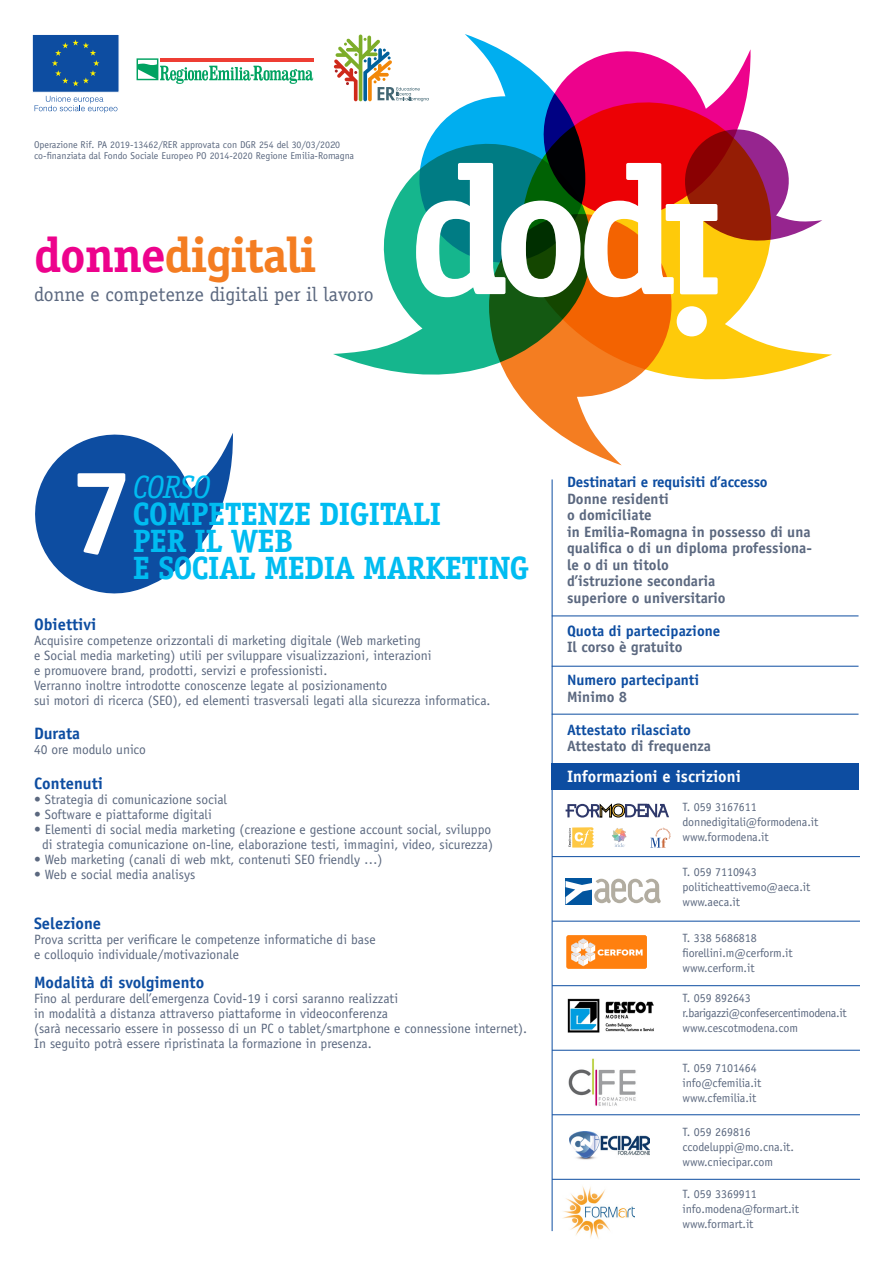
<style>
.page{position:relative;width:893px;height:1263px;background:#fff}
.page>*{position:absolute;margin:0;border:0;box-sizing:border-box;transform-origin:0 0}
.t1{font:700 118.8px "Officina Serif Std";color:#fff}
.t2{font:700 49.5px "Officina Serif Std";letter-spacing:-.025em;color:#f47d21}
.t3{font:700 32.4px "Officina Serif Std";letter-spacing:-.025em;color:#00bcf1}
.t4{font:italic 32.4px "Officina Serif Std";letter-spacing:-.025em;color:#00bcf1}
.t5{font:19.8px "Officina Serif Std";color:#5b687f}
.t6{font:700 16.5px "Officina Sans Std";color:#0d4da1}
.t7{font:700 16.5px "Officina Sans Std";color:#fff}
.t8{font:700 15px/16.5px "Officina Sans Std";color:#5b687f;text-align:justify}
.t9{font:700 15px "Officina Sans Std";color:#0d4da1}
.t10{font:13.5px "Officina Sans Std";color:#5b687f}
.t11{font:12px "Officina Sans Std";letter-spacing:-.005em;color:#5b687f}
.t12{font:12px "Officina Sans Std";letter-spacing:-.025em;color:#5b687f}
.t13{font:9.9px "Officina Sans Std";color:#5b687f}
.s1{color:#ed028c}
</style>
<div class="page">
<svg style="left:520px;top:397px;width:101px;height:68px"></svg>
<svg style="left:515px;top:336px;width:317px;height:61px"></svg>
<svg style="left:333px;top:336px;width:271px;height:54px"></svg>
<svg style="left:35px;top:433px;width:198px;height:161px"></svg>
<div style="left:32px;top:34px;width:87px;height:59px;background:#0d4da1;border:1px solid #fff"></div>
<svg style="left:52px;top:40px;width:47px;height:46px"></svg>
<svg style="left:35px;top:96px;width:82px;height:17px"></svg>
<svg style="left:334px;top:34px;width:488px;height:302px"></svg>
<svg style="left:137px;top:58px;width:176px;height:26px"></svg>
<hr style="left:552px;top:479px;width:1px;height:752px;background:#0d4da1">
<hr style="left:552px;top:666px;width:306px;height:1px;background:#0d4da1">
<hr style="left:552px;top:615px;width:306px;height:1px;background:#0d4da1">
<hr style="left:552px;top:714px;width:306px;height:1px;background:#0d4da1">
<hr style="left:552px;top:921px;width:308px;height:1px;background:#0d4da1">
<hr style="left:552px;top:985px;width:308px;height:1px;background:#0d4da1">
<hr style="left:552px;top:1050px;width:308px;height:1px;background:#0d4da1">
<hr style="left:552px;top:1114px;width:308px;height:1px;background:#0d4da1">
<hr style="left:552px;top:856px;width:308px;height:1px;background:#0d4da1">
<div style="left:552px;top:763px;width:307px;height:27px;background:#0d4da1"></div>
<hr style="left:552px;top:1179px;width:308px;height:1px;background:#0d4da1">
<div style="left:566px;top:878px;width:26px;height:27px;background:#01559f"></div>
<svg style="left:566px;top:879px;width:95px;height:26px"></svg>
<svg style="left:566px;top:804px;width:103px;height:14px"></svg>
<svg style="left:650px;top:828px;width:21px;height:20px"></svg>
<svg style="left:612px;top:828px;width:14px;height:19px"></svg>
<svg style="left:569px;top:827px;width:25px;height:20px"></svg>
<img style="left:568px;top:1058px;width:68px;height:48px">
<img style="left:562px;top:1186px;width:72px;height:53px">
<img style="left:567px;top:998px;width:87px;height:35px">
<img style="left:570px;top:1131px;width:79px;height:29px">
<div style="left:566px;top:935px;width:81px;height:34px;background:#ff800f;border-radius:2px"></div>
<svg style="left:571px;top:938px;width:72px;height:28px"></svg>
<p class="t13" style="left:34px;top:138px;width:308px">Operazione Rif. PA 2019-13462/RER approvata con DGR 254 del 30/03/2020</p>
<p class="t13" style="left:34px;top:150px;width:322px">co-finanziata dal Fondo Sociale Europeo PO 2014-2020 Regione Emilia-Romagna</p>
<p class="t2" style="left:34px;top:224px;width:284px"><span class="s1">donne</span>digitali</p>
<p class="t5" style="left:34px;top:283px;width:341px">donne e competenze digitali per il lavoro</p>
<p class="t1" style="left:69px;top:438px;width:68px">7</p>
<p class="t4" style="left:133px;top:469px;width:79px">CORSO</p>
<p class="t3" style="left:133px;top:494px;width:310px">COMPETENZE DIGITALI</p>
<p class="t3" style="left:133px;top:521px;width:162px">PER IL WEB</p>
<p class="t3" style="left:133px;top:548px;width:398px">E SOCIAL MEDIA MARKETING</p>
<p class="t6" style="left:34px;top:614px;width:64px">Obiettivi</p>
<p class="t10" style="left:34px;top:632px;width:388px">Acquisire competenze orizzontali di marketing digitale (Web marketing</p>
<p class="t10" style="left:34px;top:647px;width:399px">e Social media marketing) utili per sviluppare visualizzazioni, interazioni</p>
<p class="t10" style="left:34px;top:662px;width:295px">e promuovere brand, prodotti, servizi e professionisti.</p>
<p class="t10" style="left:34px;top:677px;width:355px">Verranno inoltre introdotte conoscenze legate al posizionamento</p>
<p class="t10" style="left:34px;top:692px;width:458px">sui motori di ricerca (SEO), ed elementi trasversali legati alla sicurezza informatica.</p>
<p class="t6" style="left:34px;top:723px;width:48px">Durata</p>
<p class="t10" style="left:34px;top:742px;width:114px">40 ore modulo unico</p>
<p class="t6" style="left:34px;top:773px;width:71px">Contenuti</p>
<p class="t10" style="left:34px;top:792px;width:195px">• Strategia di comunicazione social</p>
<p class="t10" style="left:34px;top:807px;width:179px">• Software e piattaforme digitali</p>
<p class="t10" style="left:34px;top:822px;width:459px">• Elementi di social media marketing (creazione e gestione account social, sviluppo</p>
<p class="t10" style="left:42px;top:837px;width:453px">di strategia comunicazione on-line, elaborazione testi, immagini, video, sicurezza)</p>
<p class="t10" style="left:34px;top:852px;width:350px">• Web marketing (canali di web mkt, contenuti SEO friendly …)</p>
<p class="t10" style="left:34px;top:867px;width:163px">• Web e social media analisys</p>
<p class="t6" style="left:34px;top:913px;width:69px">Selezione</p>
<p class="t10" style="left:34px;top:931px;width:343px">Prova scritta per verificare le competenze informatiche di base</p>
<p class="t10" style="left:34px;top:946px;width:207px">e colloquio individuale/motivazionale</p>
<p class="t6" style="left:34px;top:972px;width:172px">Modalità di svolgimento</p>
<p class="t10" style="left:34px;top:990px;width:366px">Fino al perdurare dell’emergenza Covid-19 i corsi saranno realizzati</p>
<p class="t10" style="left:34px;top:1005px;width:356px">in modalità a distanza attraverso piattaforme in videoconferenza</p>
<p class="t10" style="left:34px;top:1020px;width:495px">(sarà necessario essere in possesso di un PC o tablet/smartphone e connessione internet).</p>
<p class="t10" style="left:34px;top:1035px;width:339px">In seguito potrà essere ripristinata la formazione in presenza.</p>
<p class="t9" style="left:567px;top:473px;width:202px">Destinatari e requisiti d’accesso</p>
<p class="t8" style="left:567px;top:490px;width:103px">Donne residenti</p>
<p class="t8" style="left:567px;top:507px;width:86px">o domiciliate</p>
<p class="t8" style="left:567px;top:523px;width:247px">in Emilia-Romagna in possesso di una qualifica o di un diploma professiona&shy;le o di un titolo</p>
<p class="t8" style="left:567px;top:573px;width:150px">d’istruzione secondaria</p>
<p class="t8" style="left:567px;top:589px;width:160px">superiore o universitario</p>
<p class="t9" style="left:567px;top:621px;width:155px">Quota di partecipazione</p>
<p class="t8" style="left:567px;top:639px;width:117px">Il corso è gratuito</p>
<p class="t9" style="left:567px;top:671px;width:134px">Numero partecipanti</p>
<p class="t8" style="left:567px;top:688px;width:62px">Minimo 8</p>
<p class="t9" style="left:567px;top:720px;width:125px">Attestato rilasciato</p>
<p class="t8" style="left:567px;top:738px;width:146px">Attestato di frequenza</p>
<p class="t7" style="left:567px;top:766px;width:175px">Informazioni e iscrizioni</p>
<p class="t11" style="left:682px;top:799px;width:76px">T. 059 3167611</p>
<p class="t11" style="left:682px;top:814px;width:137px">donnedigitali@formodena.it</p>
<p class="t11" style="left:682px;top:829px;width:88px">www.formodena.it</p>
<p class="t11" style="left:682px;top:865px;width:76px">T. 059 7110943</p>
<p class="t11" style="left:682px;top:880px;width:129px">politicheattivemo@aeca.it</p>
<p class="t11" style="left:682px;top:895px;width:59px">www.aeca.it</p>
<p class="t11" style="left:682px;top:931px;width:76px">T. 338 5686818</p>
<p class="t11" style="left:682px;top:946px;width:112px">fiorellini.m@cerform.it</p>
<p class="t11" style="left:682px;top:961px;width:74px">www.cerform.it</p>
<p class="t11" style="left:682px;top:991px;width:70px">T. 059 892643</p>
<p class="t12" style="left:682px;top:1006px;width:166px">r.barigazzi@confesercentimodena.it</p>
<p class="t11" style="left:682px;top:1021px;width:117px">www.cescotmodena.com</p>
<p class="t11" style="left:682px;top:1061px;width:76px">T. 059 7101464</p>
<p class="t11" style="left:682px;top:1076px;width:80px">info@cfemilia.it</p>
<p class="t11" style="left:682px;top:1091px;width:75px">www.cfemilia.it</p>
<p class="t11" style="left:682px;top:1124px;width:70px">T. 059 269816</p>
<p class="t11" style="left:682px;top:1139px;width:113px">ccodeluppi@mo.cna.it.</p>
<p class="t11" style="left:682px;top:1154px;width:92px">www.cniecipar.com</p>
<p class="t11" style="left:682px;top:1187px;width:76px">T. 059 3369911</p>
<p class="t11" style="left:682px;top:1202px;width:118px">info.modena@formart.it</p>
<p class="t11" style="left:682px;top:1217px;width:73px">www.formart.it</p>
</div>
